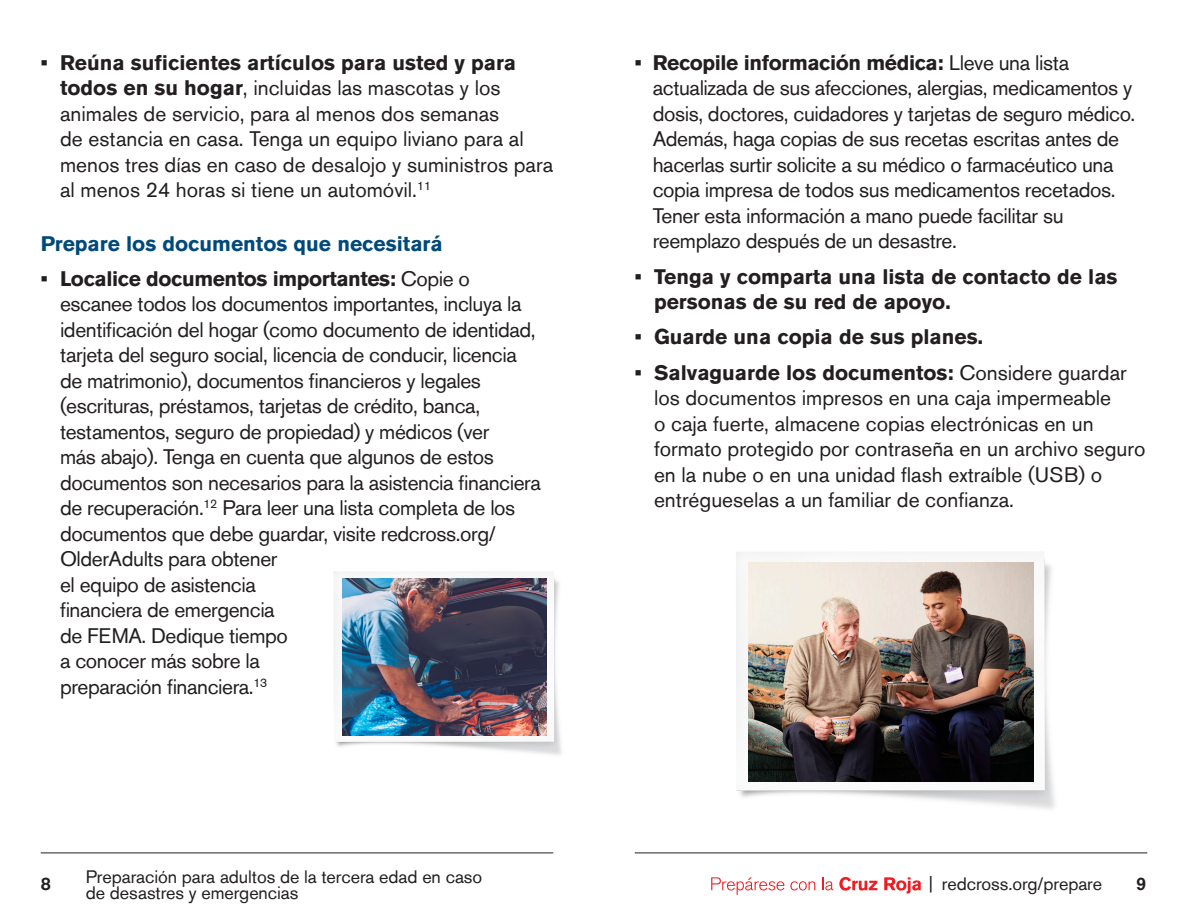
<style>
.page{position:relative;width:1188px;height:918px;background:#fff}
.page>*{position:absolute;margin:0;border:0;box-sizing:border-box;transform-origin:0 0}
.Body_Text{font:21px/25.5px "Akzidenz Grotesk Std";letter-spacing:-.02em;color:#231f20}
.Body_Text-2{font:21px/25.5px "Akzidenz Grotesk Std";color:#231f20}
.Body_Text-3{font:700 21px/25.5px "Akzidenz Grotesk Std";color:#231f20}
.Body_Text-4{font:700 21px "Akzidenz Grotesk Std";color:#00497b}
.t1{font:18px/16.5px "Akzidenz Grotesk Std";letter-spacing:-.005em;color:#231f20}
.t2{font:500 18px "Akzidenz Grotesk Std";color:#231f20}
.s1{font-weight:700}
</style>
<div class="page">
<hr style="left:41px;top:853px;width:512px;height:1px;background:#231f20">
<hr style="left:635px;top:853px;width:512px;height:1px;background:#231f20">
<svg style="left:711px;top:877px;width:73px;height:18px"></svg>
<svg style="left:790px;top:881px;width:25px;height:9px"></svg>
<svg style="left:822px;top:877px;width:11px;height:13px"></svg>
<svg style="left:839px;top:877px;width:38px;height:14px"></svg>
<svg style="left:884px;top:877px;width:37px;height:17px"></svg>
<img style="left:736px;top:552px;width:319px;height:257px">
<img style="left:748px;top:562px;width:286px;height:220px">
<img style="left:334px;top:571px;width:228px;height:184px">
<img style="left:342px;top:578px;width:205px;height:157px">
<p class="Body_Text-2" style="left:60px;top:50px;width:495px;text-indent:-19px"><span class="s1">• Reúna suficientes artículos para usted y para todos en su hogar</span>, incluidas las mascotas y los animales de servicio, para al menos dos semanas<br>de estancia en casa. Tenga un equipo liviano para al menos tres días en caso de desalojo y suministros para al menos 24 horas si tiene un automóvil.<sup>11</sup></p>
<p class="Body_Text-4" style="left:41px;top:231px;width:403px">Prepare los documentos que necesitará</p>
<p class="Body_Text" style="left:60px;top:266px;width:482px;text-indent:-19px"><span class="s1">• Localice documentos importantes:</span> Copie o escanee todos los documentos importantes, incluya la identificación del hogar (como documento de identidad, tarjeta del seguro social, licencia de conducir, licencia de matrimonio), documentos financieros y legales (escrituras, préstamos, tarjetas de crédito, banca, testamentos, seguro de propiedad) y médicos (ver<br>más abajo). Tenga en cuenta que algunos de estos documentos son necesarios para la asistencia financiera de recuperación.<sup>12</sup> Para leer una lista completa de los documentos que debe guardar, visite redcross.org/ OlderAdults para obtener<br>el equipo de asistencia<br>financiera de emergencia<br>de FEMA. Dedique tiempo<br>a conocer más sobre la<br>preparación financiera.<sup>13</sup></p>
<p class="Body_Text" style="left:653px;top:50px;width:484px;text-indent:-18px"><span class="s1">• Recopile información médica:</span> Lleve una lista actualizada de sus afecciones, alergias, medicamentos y dosis, doctores, cuidadores y tarjetas de seguro médico.<br>Además, haga copias de sus recetas escritas antes de hacerlas surtir solicite a su médico o farmacéutico una copia impresa de todos sus medicamentos recetados.<br>Tener esta información a mano puede facilitar su reemplazo después de un desastre.</p>
<p class="Body_Text-3" style="left:654px;top:264px;width:465px;text-indent:-19px">• Tenga y comparta una lista de contacto de las personas de su red de apoyo.</p>
<p class="Body_Text-3" style="left:635px;top:324px;width:350px">• Guarde una copia de sus planes.</p>
<p class="Body_Text-2" style="left:654px;top:360px;width:493px;text-indent:-19px"><span class="s1">• Salvaguarde los documentos:</span> Considere guardar los documentos impresos en una caja impermeable<br>o caja fuerte, almacene copias electrónicas en un formato protegido por contraseña en un archivo seguro en la nube o en una unidad flash extraíble (USB) o entrégueselas a un familiar de confianza.</p>
<p class="t1" style="left:86px;top:868px;width:398px">Preparación para adultos de la tercera edad en caso de desastres y emergencias</p>
<p class="t2" style="left:41px;top:872px;width:12px">8</p>
<p class="t1" style="left:929px;top:875px;width:175px">| redcross.org/prepare</p>
<p class="t2" style="left:1136px;top:872px;width:12px">9</p>
</div>
